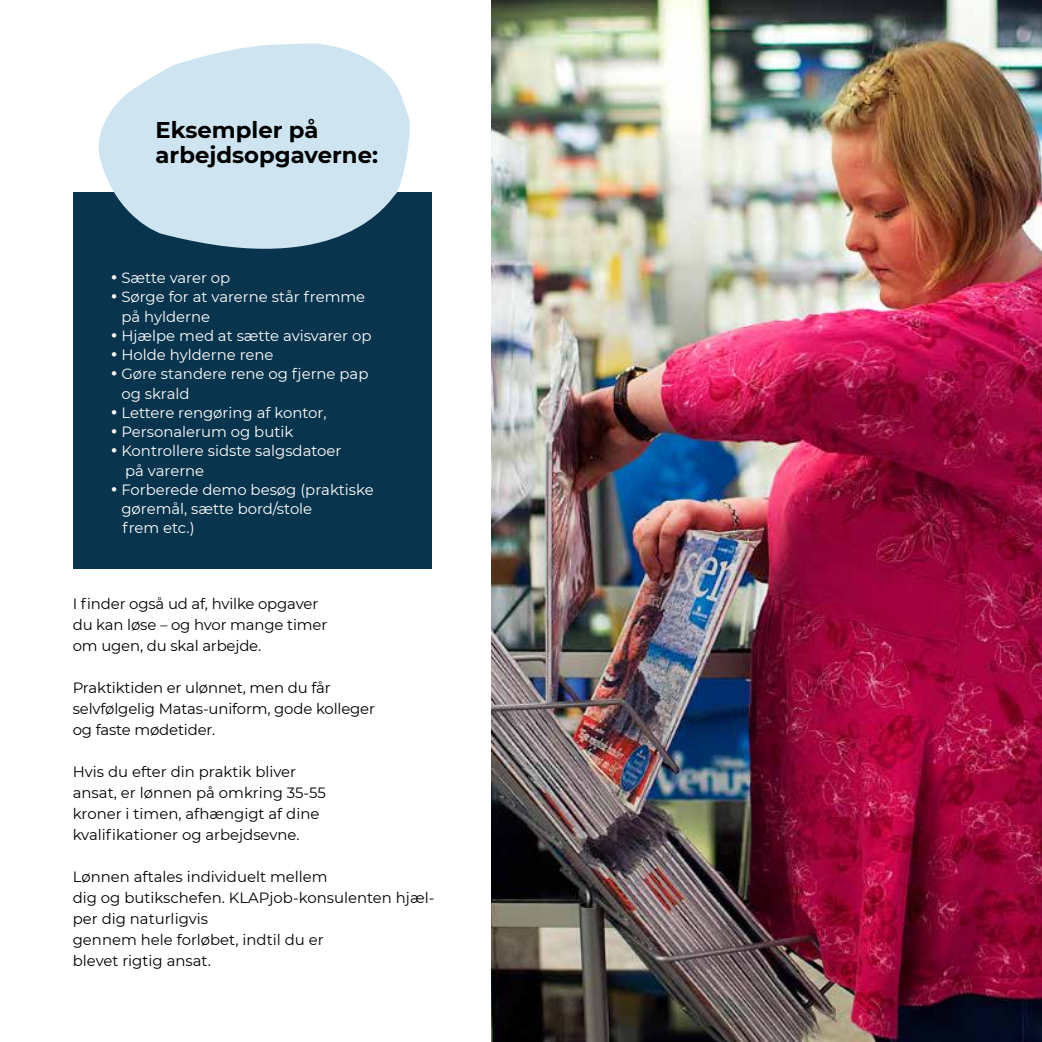
<style>
.page{position:relative;width:1042px;height:1042px;background:#fff}
.page>*{position:absolute;margin:0;border:0;box-sizing:border-box;transform-origin:0 0}
.t1{font:700 22.75px/24.5px "Montserrat";color:#000}
.t2{font:14.88px/21px "Montserrat";color:#000}
.t3{font:14.88px/19.2px "Montserrat";color:#fff}
</style>
<div class="page">
<img style="left:491px;top:0;width:551px;height:1042px">
<div style="left:73px;top:192px;width:359px;height:376px;background:#09344d"></div>
<svg style="left:98px;top:43px;width:312px;height:206px;fill:#cee5f1"></svg>
<h1 class="t1" style="left:156px;top:117px;width:224px">Eksempler på arbejdsopgaverne:</h1>
<p class="t3" style="left:111px;top:268px;width:121px">• Sætte varer op</p>
<p class="t3" style="left:121px;top:287px;width:245px;text-indent:-11px">• Sørge for at varerne står fremme på hylderne</p>
<p class="t3" style="left:111px;top:325px;width:262px">• Hjælpe med at sætte avisvarer op</p>
<p class="t3" style="left:111px;top:345px;width:164px">• Holde hylderne rene</p>
<p class="t3" style="left:121px;top:364px;width:249px;text-indent:-11px">• Gøre standere rene og fjerne pap og skrald</p>
<p class="t3" style="left:111px;top:402px;width:217px">• Lettere rengøring af kontor,</p>
<p class="t3" style="left:111px;top:422px;width:184px">• Personalerum og butik</p>
<p class="t3" style="left:125px;top:441px;width:218px;text-indent:-14px">• Kontrollere sidste salgsdatoer på varerne</p>
<p class="t3" style="left:121px;top:479px;width:254px;text-indent:-11px">• Forberede demo besøg (praktiske gøremål, sætte bord/stole<br>frem etc.)</p>
<p class="t2" style="left:73px;top:593px;width:256px">I finder også ud af, hvilke opgaver du kan løse – og hvor mange timer om ugen, du skal arbejde.</p>
<p class="t2" style="left:73px;top:677px;width:304px">Praktiktiden er ulønnet, men du får selvfølgelig Matas-uniform, gode kolleger og faste mødetider.</p>
<p class="t2" style="left:73px;top:761px;width:255px">Hvis du efter din praktik bliver ansat, er lønnen på omkring 35-55 kroner i timen, afhængigt af dine kvalifikationer og arbejdsevne.</p>
<p class="t2" style="left:73px;top:866px;width:363px">Lønnen aftales individuelt mellem<br>dig og butikschefen. KLAPjob-konsulenten hjæl&shy;per dig naturligvis<br>gennem hele forløbet, indtil du er<br>blevet rigtig ansat.</p>
</div>
